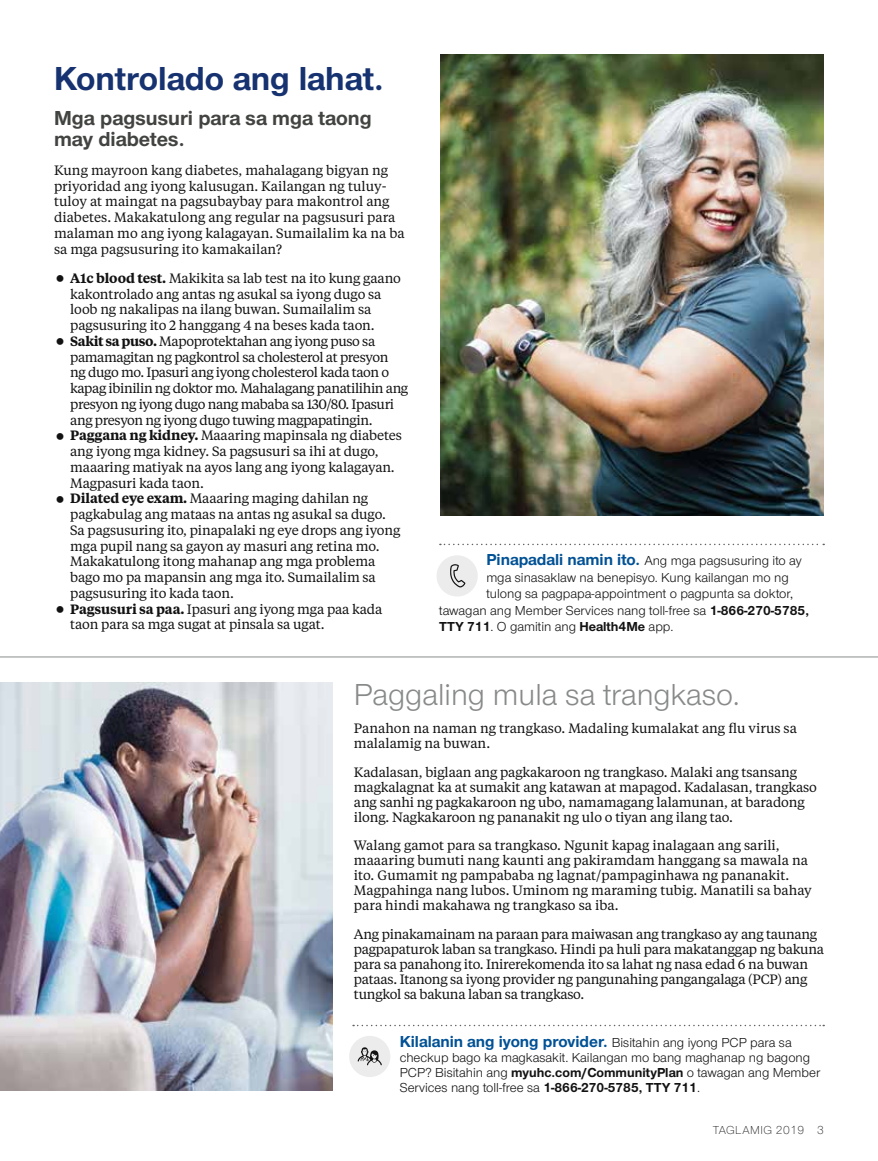
<style>
.page{position:relative;width:878px;height:1161px;background:#fff}
.page>*{position:absolute;margin:0;border:0;box-sizing:border-box;transform-origin:0 0}
.t1{font:700 34.5px "UHC Sans";color:#163270}
.t2{font:31.5px "UHC Sans";color:#888a8a}
.t3{font:700 21px/21px "UHC Sans";color:#424441}
.t4{font:700 16.5px "UHC Sans";color:#005195}
.t5{font:13.5px/15.8px "UHC Serif Text";letter-spacing:-.01em;color:#121212}
.t6{font:13.5px/15px "UHC Sans";color:#121212}
.t7{font:300 12px "UHC Sans";letter-spacing:.04em;color:#121212}
.s1{font-weight:600}
.s2{font-weight:700;font-size:16.5px;color:#005195}
.s3{font-weight:700}
.s4{font-weight:400;font-size:13.5px;color:#121212}
</style>
<div class="page">
<svg style="left:440px;top:544px;width:384px;height:1px"></svg>
<div style="left:436px;top:555px;width:42px;height:42px;background:#ebeceb;border-radius:50%"></div>
<svg style="left:450px;top:564px;width:15px;height:23px"></svg>
<hr style="left:0;top:657px;width:878px;height:1px;background:#888a8a">
<img style="left:441px;top:54px;width:383px;height:462px">
<svg style="left:353px;top:1025px;width:471px;height:1px"></svg>
<div style="left:349px;top:1036px;width:41px;height:41px;background:#ebeceb;border-radius:50%"></div>
<svg style="left:357px;top:1047px;width:25px;height:18px"></svg>
<img style="left:0;top:682px;width:333px;height:409px">
<h1 class="t1" style="left:54px;top:55px;width:331px">Kontrolado ang lahat.</h1>
<h3 class="t3" style="left:54px;top:106px;width:319px">Mga pagsusuri para sa mga taong may diabetes.</h3>
<p class="t5" style="left:54px;top:162px;width:352px">Kung mayroon kang diabetes, mahalagang bigyan ng priyoridad ang iyong kalusugan. Kailangan ng tuluy&shy;tuloy at maingat na pagsubaybay para makontrol ang diabetes. Makakatulong ang regular na pagsusuri para malaman mo ang iyong kalagayan. Sumailalim ka na ba sa mga pagsusuring ito kamakailan?</p>
<p class="t5" style="left:70px;top:270px;width:339px"><span class="s1">A1c blood test.</span> Makikita sa lab test na ito kung gaano kakontrolado ang antas ng asukal sa iyong dugo sa loob ng nakalipas na ilang buwan. Sumailalim sa pagsusuring ito 2 hanggang 4 na beses kada taon.<br><span class="s1">Sakit sa puso.</span> Mapoprotektahan ang iyong puso sa pamamagitan ng pagkontrol sa cholesterol at presyon<br>ng dugo mo. Ipasuri ang iyong cholesterol kada taon o kapag ibinilin ng doktor mo. Mahalagang panatilihin ang presyon ng iyong dugo nang mababa sa 130/80. Ipasuri ang presyon ng iyong dugo tuwing magpapatingin.<br><span class="s1">Paggana ng kidney.</span> Maaaring mapinsala ng diabetes ang iyong mga kidney. Sa pagsusuri sa ihi at dugo, maaaring matiyak na ayos lang ang iyong kalagayan.<br>Magpasuri kada taon.<br><span class="s1">Dilated eye exam.</span> Maaaring maging dahilan ng pagkabulag ang mataas na antas ng asukal sa dugo.<br>Sa pagsusuring ito, pinapalaki ng eye drops ang iyong mga pupil nang sa gayon ay masuri ang retina mo.<br>Makakatulong itong mahanap ang mga problema bago mo pa mapansin ang mga ito. Sumailalim sa pagsusuring ito kada taon.<br><span class="s1">Pagsusuri sa paa.</span> Ipasuri ang iyong mga paa kada taon para sa mga sugat at pinsala sa ugat.</p>
<p class="t6" style="left:486px;top:553px;width:317px"><span class="s2">Pinapadali namin ito.</span> Ang mga pagsusuring ito ay</p>
<p class="t6" style="left:486px;top:570px;width:304px">mga sinasaklaw na benepisyo. Kung kailangan mo ng</p>
<p class="t6" style="left:486px;top:586px;width:308px">tulong sa pagpapa-appointment o pagpunta sa doktor,</p>
<p class="t6" style="left:439px;top:603px;width:371px">tawagan ang Member Services nang toll-free sa <span class="s3">1-866-270-5785,</span></p>
<p class="t6" style="left:439px;top:619px;width:236px"><span class="s3">TTY 711</span>. O gamitin ang <span class="s3">Health4Me</span> app.</p>
<h2 class="t2" style="left:354px;top:674px;width:387px">Paggaling mula sa trangkaso.</h2>
<p class="t5" style="left:354px;top:720px;width:444px;line-height:15px">Panahon na naman ng trangkaso. Madaling kumalakat ang flu virus sa malalamig na buwan.</p>
<p class="t5" style="left:354px;top:764px;width:464px;line-height:15px">Kadalasan, biglaan ang pagkakaroon ng trangkaso. Malaki ang tsansang magkalagnat ka at sumakit ang katawan at mapagod. Kadalasan, trangkaso ang sanhi ng pagkakaroon ng ubo, namamagang lalamunan, at baradong ilong. Nagkakaroon ng pananakit ng ulo o tiyan ang ilang tao.</p>
<p class="t5" style="left:354px;top:837px;width:459px;line-height:15px">Walang gamot para sa trangkaso. Ngunit kapag inalagaan ang sarili, maaaring bumuti nang kaunti ang pakiramdam hanggang sa mawala na ito. Gumamit ng pampababa ng lagnat/pampaginhawa ng pananakit.<br>Magpahinga nang lubos. Uminom ng maraming tubig. Manatili sa bahay para hindi makahawa ng trangkaso sa iba.</p>
<p class="t5" style="left:354px;top:926px;width:471px;line-height:15px">Ang pinakamainam na paraan para maiwasan ang trangkaso ay ang taunang pagpapaturok laban sa trangkaso. Hindi pa huli para makatanggap ng bakuna para sa panahong ito. Inirerekomenda ito sa lahat ng nasa edad 6 na buwan pataas. Itanong sa iyong provider ng pangunahing pangangalaga (PCP) ang tungkol sa bakuna laban sa trangkaso.</p>
<p class="t4" style="left:400px;top:1030px;width:393px">Kilalanin ang iyong provider. <span class="s4">Bisitahin ang iyong PCP para sa</span></p>
<p class="t6" style="left:400px;top:1049px;width:422px">checkup bago ka magkasakit. Kailangan mo bang maghanap ng bagong<br>PCP? Bisitahin ang <span class="s3">myuhc.com/CommunityPlan</span> o tawagan ang Member<br>Services nang toll-free sa <span class="s3">1-866-270-5785, TTY 711</span>.</p>
<p class="t7" style="left:712px;top:1122px;width:113px">TAGLAMIG 2019 3</p>
</div>
